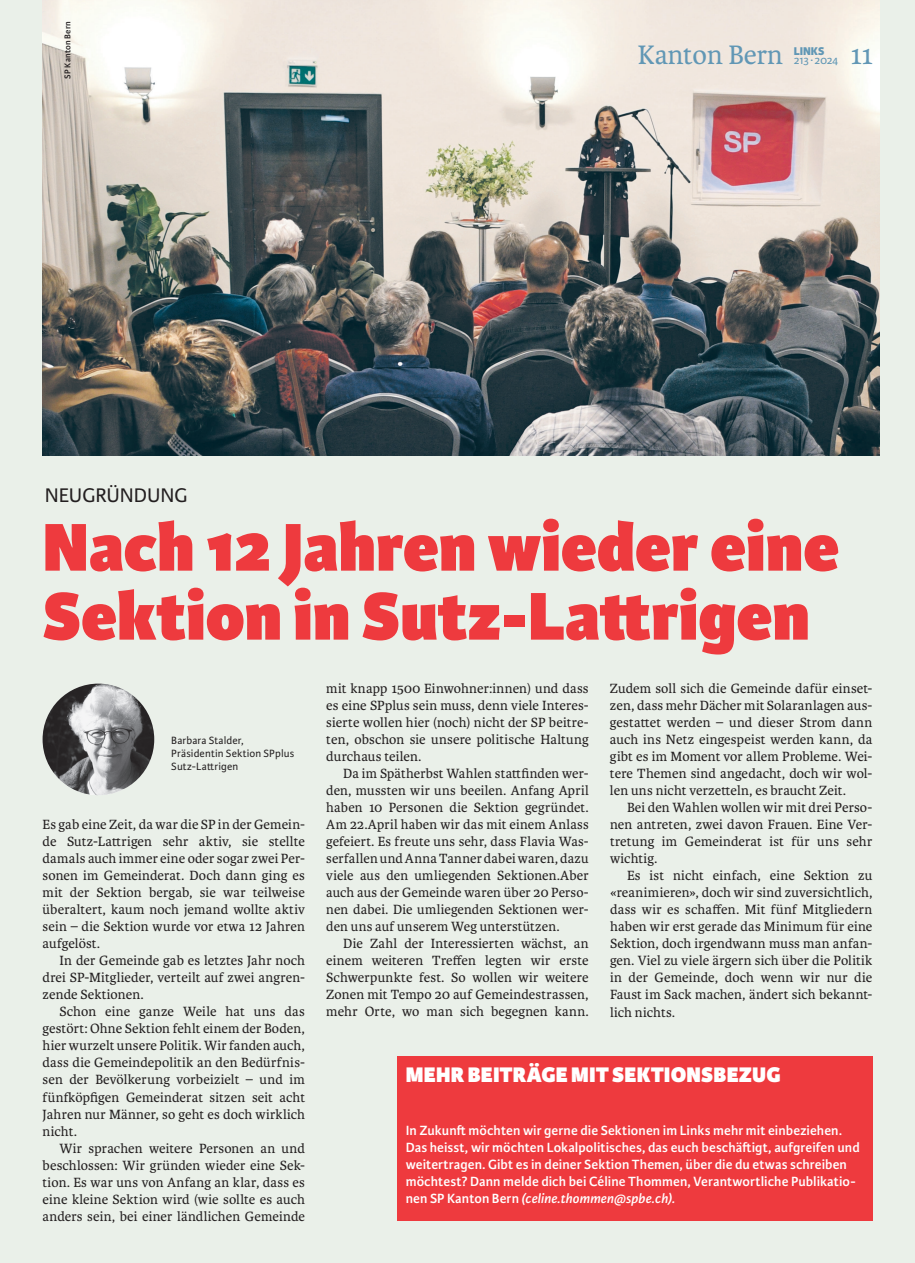
<style>
.page{position:relative;width:915px;height:1263px;background:#fff}
.page>*{position:absolute;margin:0;border:0;box-sizing:border-box;transform-origin:0 0}
.t1{font:800 72px/69px "Karmina Sans";color:#ee3a3e}
.t2{font:28.5px "Karmina";color:#6197b5}
.t3{font:800 22.5px "Karmina Sans";letter-spacing:.01em;color:#fff}
.t4{font:21px "Karmina Sans";color:#231f20}
.t5{font:14.25px/17px "Karmina";letter-spacing:.01em;color:#231f20;text-align:justify}
.t6{font:600 14.25px/17px "Karmina Sans";letter-spacing:.005em;color:#fff}
.t7{font:12px "Karmina Sans";letter-spacing:-.02em;color:#6197b5}
.t8{font:800 12px "Karmina Sans";color:#6197b5}
.t9{font:11.25px/12.8px "Karmina Sans";letter-spacing:.015em;color:#231f20}
.t10{font:600 9px "Karmina Sans";letter-spacing:.025em;color:#231f20}
.s1{font-style:italic}
</style>
<div class="page">
<div style="left:0;top:0;width:914px;height:1263px;background:#eaf0e9"></div>
<img style="left:43px;top:0;width:836px;height:455px">
<img style="left:43px;top:684px;width:111px;height:111px;border-radius:56px">
<div style="left:397px;top:1056px;width:475px;height:164px;background:#ee3a3e"></div>
<p class="t10" style="left:63px;top:79px;width:59px;rotate:-90deg">SP Kanton Bern</p>
<h2 class="t2" style="left:637px;top:39px;width:147px">Kanton Bern</h2>
<p class="t8" style="left:793px;top:44px;width:32px">LINKS</p>
<p class="t7" style="left:793px;top:53px;width:46px">213 ∙ 2024</p>
<h2 class="t2" style="left:850px;top:39px;width:24px">11</h2>
<h3 class="t4" style="left:45px;top:483px;width:144px">NEUGRÜNDUNG</h3>
<h1 class="t1" style="left:43px;top:515px;width:798px">Nach 12 Jahren wieder eine<br>Sektion in Sutz-Lattrigen</h1>
<p class="t9" style="left:171px;top:734px;width:124px">Barbara Stalder,<br>Präsidentin Sektion SPplus<br>Sutz-Lattrigen</p>
<p class="t5" style="left:43px;top:816px;width:264px">Es gab eine Zeit, da war die SP in der Gemein&shy;de Sutz-Lattrigen sehr aktiv, sie stellte damals auch immer eine oder sogar zwei Per&shy;sonen im Gemeinderat. Doch dann ging es mit der Sektion bergab, sie war teilweise überaltert, kaum noch jemand wollte aktiv sein – die Sektion wurde vor etwa 12 Jahren aufgelöst.</p>
<p class="t5" style="left:43px;top:952px;width:264px;text-indent:17px">In der Gemeinde gab es letztes Jahr noch drei SP-Mitglieder, verteilt auf zwei angren&shy;zende Sektionen.</p>
<p class="t5" style="left:43px;top:1003px;width:264px;text-indent:17px">Schon eine ganze Weile hat uns das gestört: Ohne Sektion fehlt einem der Boden, hier wurzelt unsere Politik. Wir fanden auch, dass die Gemeindepolitik an den Bedürfnis&shy;sen der Bevölkerung vorbeizielt – und im fünfköpfigen Gemeinderat sitzen seit acht Jahren nur Männer, so geht es doch wirklich nicht.</p>
<p class="t5" style="left:43px;top:1140px;width:264px;text-indent:17px">Wir sprachen weitere Personen an und beschlossen: Wir gründen wieder eine Sek&shy;tion. Es war uns von Anfang an klar, dass es eine kleine Sektion wird (wie sollte es auch anders sein, bei einer ländlichen Gemeinde</p>
<p class="t5" style="left:326px;top:680px;width:264px">mit knapp 1500 Einwohner:innen) und dass es eine SPplus sein muss, denn viele Interes&shy;sierte wollen hier (noch) nicht der SP beitre&shy;ten, obschon sie unsere politische Haltung durchaus teilen.</p>
<p class="t5" style="left:326px;top:765px;width:264px;text-indent:17px">Da im Spätherbst Wahlen stattfinden wer&shy;den, mussten wir uns beeilen. Anfang April haben 10 Personen die Sektion gegründet.<br>Am 22.April haben wir das mit einem Anlass gefeiert. Es freute uns sehr, dass Flavia Was&shy;serfallen und Anna Tanner dabei waren, dazu viele aus den umliegenden Sektionen.Aber auch aus der Gemeinde waren über 20 Perso&shy;nen dabei. Die umliegenden Sektionen wer&shy;den uns auf unserem Weg unterstützen.</p>
<p class="t5" style="left:326px;top:935px;width:264px;text-indent:17px">Die Zahl der Interessierten wächst, an einem weiteren Treffen legten wir erste Schwerpunkte fest. So wollen wir weitere Zonen mit Tempo 20 auf Gemeindestrassen, mehr Orte, wo man sich begegnen kann.</p>
<p class="t5" style="left:609px;top:680px;width:264px">Zudem soll sich die Gemeinde dafür einset&shy;zen, dass mehr Dächer mit Solaranlagen aus&shy;gestattet werden – und dieser Strom dann auch ins Netz eingespeist werden kann, da gibt es im Moment vor allem Probleme. Wei&shy;tere Themen sind angedacht, doch wir wol&shy;len uns nicht verzetteln, es braucht Zeit.</p>
<p class="t5" style="left:609px;top:799px;width:264px;text-indent:17px">Bei den Wahlen wollen wir mit drei Perso&shy;nen antreten, zwei davon Frauen. Eine Ver&shy;tretung im Gemeinderat ist für uns sehr wichtig.</p>
<p class="t5" style="left:609px;top:867px;width:264px;text-indent:17px">Es ist nicht einfach, eine Sektion zu «reanimieren», doch wir sind zuversichtlich, dass wir es schaffen. Mit fünf Mitgliedern haben wir erst gerade das Minimum für eine Sektion, doch irgendwann muss man anfan&shy;gen. Viel zu viele ärgern sich über die Politik in der Gemeinde, doch wenn wir nur die Faust im Sack machen, ändert sich bekannt&shy;lich nichts.</p>
<h3 class="t3" style="left:405px;top:1061px;width:376px">MEHR BEITRÄGE MIT SEKTIONSBEZUG</h3>
<p class="t6" style="left:405px;top:1122px;width:455px">In Zukunft möchten wir gerne die Sektionen im Links mehr mit einbeziehen.<br>Das heisst, wir möchten Lokalpolitisches, das euch beschäftigt, aufgreifen und weitertragen. Gibt es in deiner Sektion Themen, über die du etwas schreiben möchtest? Dann melde dich bei Céline Thommen, Verantwortliche Publikatio&shy;nen SP Kanton Bern <span class="s1">(celine.thommen@spbe.ch).</span></p>
</div>
